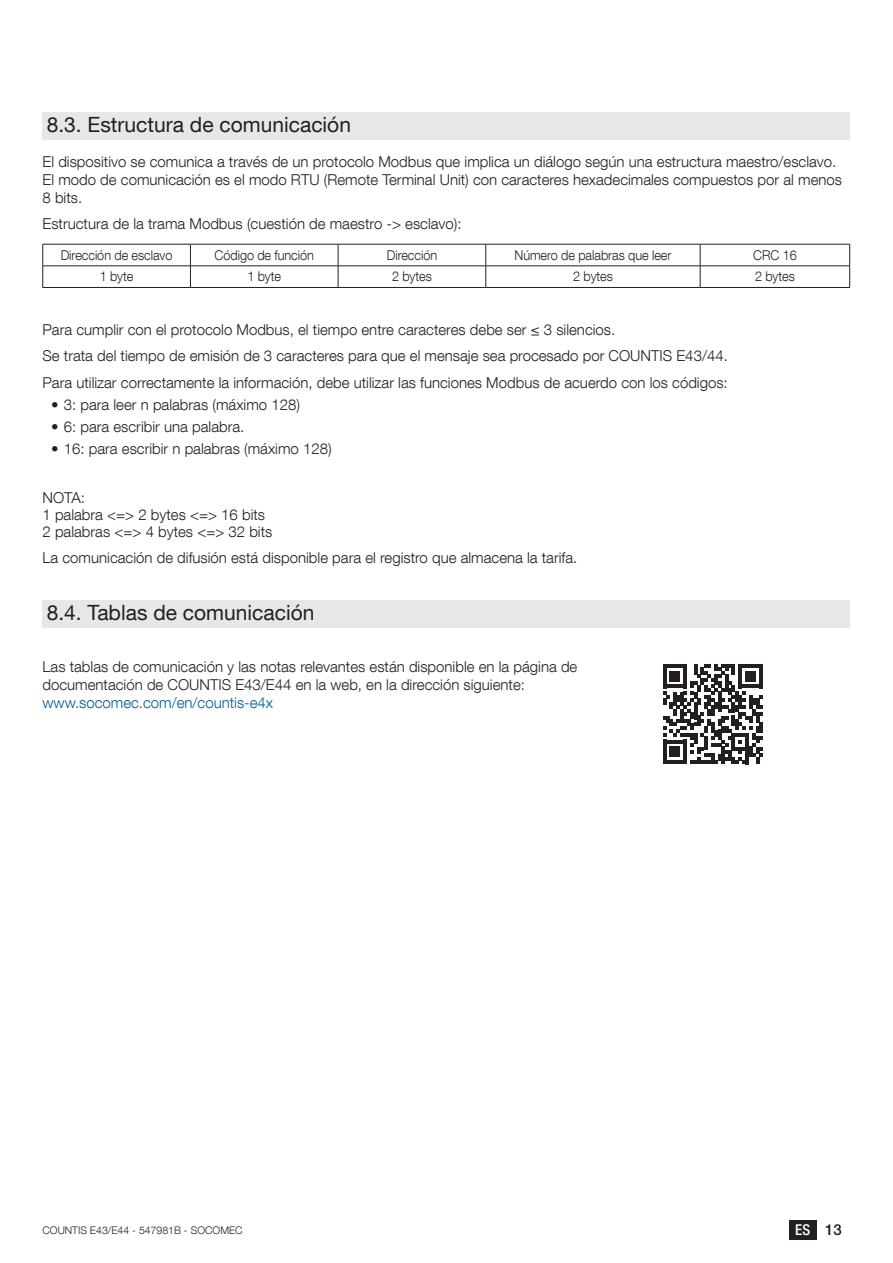
<style>
.page{position:relative;width:893px;height:1263px;background:#fff}
.page>*{position:absolute;margin:0;border:0;box-sizing:border-box;transform-origin:0 0}
.t1{font:21px "Helvetica Neue LT Com";color:#231f20}
.t2{font:300 15px/18px "Helvetica Neue LT Com";color:#231f20}
.t3{font:300 15px "Helvetica Neue LT Com";color:#015d96}
.t4{font:500 condensed 15px "Helvetica Neue LT Com";color:#fff}
.t5{font:300 13.5px "Helvetica Neue LT Com";letter-spacing:-.005em;color:#231f20;scale:.94 1}
.t6{font:300 10.5px "Helvetica Neue LT Com";color:#231f20}
.s1{font-stretch:normal;color:#231f20}
</style>
<div class="page">
<div style="left:789px;top:1220px;width:27px;height:19px;background:#231f20"></div>
<div style="left:43px;top:113px;width:807px;height:27px;background:#e6e7e9"></div>
<div style="left:43px;top:601px;width:807px;height:27px;background:#e6e7e9"></div>
<hr style="left:43px;top:244px;width:147px;height:1px;background:#231f20">
<hr style="left:190px;top:244px;width:148px;height:1px;background:#231f20">
<hr style="left:338px;top:244px;width:148px;height:1px;background:#231f20">
<hr style="left:486px;top:244px;width:214px;height:1px;background:#231f20">
<hr style="left:700px;top:244px;width:150px;height:1px;background:#231f20">
<hr style="left:43px;top:266px;width:147px;height:1px;background:#231f20">
<svg style="left:42px;top:244px;width:1px;height:43px"></svg>
<hr style="left:190px;top:266px;width:148px;height:1px;background:#231f20">
<svg style="left:190px;top:244px;width:1px;height:43px"></svg>
<hr style="left:338px;top:266px;width:148px;height:1px;background:#231f20">
<svg style="left:338px;top:244px;width:1px;height:43px"></svg>
<hr style="left:486px;top:266px;width:214px;height:1px;background:#231f20">
<svg style="left:485px;top:244px;width:1px;height:43px"></svg>
<hr style="left:700px;top:266px;width:150px;height:1px;background:#231f20">
<svg style="left:700px;top:244px;width:1px;height:43px"></svg>
<svg style="left:849px;top:244px;width:1px;height:43px"></svg>
<hr style="left:43px;top:287px;width:147px;height:1px;background:#231f20">
<hr style="left:190px;top:287px;width:148px;height:1px;background:#231f20">
<hr style="left:338px;top:287px;width:148px;height:1px;background:#231f20">
<hr style="left:486px;top:287px;width:214px;height:1px;background:#231f20">
<hr style="left:700px;top:287px;width:150px;height:1px;background:#231f20">
<svg style="left:663px;top:664px;width:100px;height:100px"></svg>
<h1 class="t1" style="left:47px;top:111px;width:306px">8.3. Estructura de comunicación</h1>
<p class="t2" style="left:43px;top:152px;width:801px">El dispositivo se comunica a través de un protocolo Modbus que implica un diálogo según una estructura maestro/esclavo.<br>El modo de comunicación es el modo RTU (Remote Terminal Unit) con caracteres hexadecimales compuestos por al menos<br>8 bits.</p>
<p class="t2" style="left:43px;top:215px;width:421px">Estructura de la trama Modbus (cuestión de maestro -&gt; esclavo):</p>
<p class="t5" style="left:61px;top:247px;width:120px">Dirección de esclavo</p>
<p class="t5" style="left:215px;top:247px;width:107px">Código de función</p>
<p class="t5" style="left:387px;top:247px;width:55px">Dirección</p>
<p class="t5" style="left:514px;top:247px;width:169px">Número de palabras que leer</p>
<p class="t5" style="left:753px;top:247px;width:48px">CRC 16</p>
<p class="t5" style="left:100px;top:268px;width:37px">1 byte</p>
<p class="t5" style="left:247px;top:268px;width:37px">1 byte</p>
<p class="t5" style="left:392px;top:268px;width:44px">2 bytes</p>
<p class="t5" style="left:573px;top:268px;width:44px">2 bytes</p>
<p class="t5" style="left:755px;top:268px;width:44px">2 bytes</p>
<p class="t2" style="left:43px;top:316px;width:687px;line-height:26.5px">Para cumplir con el protocolo Modbus, el tiempo entre caracteres debe ser ≤ 3 silencios.<br>Se trata del tiempo de emisión de 3 caracteres para que el mensaje sea procesado por COUNTIS E43/44.<br>Para utilizar correctamente la información, debe utilizar las funciones Modbus de acuerdo con los códigos:</p>
<p class="t2" style="left:51px;top:395px;width:250px">• 3: para leer n palabras (máximo 128)</p>
<p class="t2" style="left:51px;top:418px;width:195px">• 6: para escribir una palabra.</p>
<p class="t2" style="left:51px;top:440px;width:282px">• 16: para escribir n palabras (máximo 128)</p>
<p class="t2" style="left:43px;top:488px;width:231px;line-height:17.1px">NOTA:<br>1 palabra &lt;=&gt; 2 bytes &lt;=&gt; 16 bits<br>2 palabras &lt;=&gt; 4 bytes &lt;=&gt; 32 bits</p>
<p class="t2" style="left:43px;top:549px;width:536px">La comunicación de difusión está disponible para el registro que almacena la tarifa.</p>
<h1 class="t1" style="left:47px;top:599px;width:269px">8.4. Tablas de comunicación</h1>
<p class="t2" style="left:43px;top:657px;width:536px">Las tablas de comunicación y las notas relevantes están disponible en la página de documentación de COUNTIS E43/E44 en la web, en la dirección siguiente:</p>
<p class="t3" style="left:43px;top:693px;width:232px">www.socomec.com/en/countis-e4x</p>
<p class="t6" style="left:43px;top:1223px;width:202px">COUNTIS E43/E44 - 547981B - SOCOMEC</p>
<p class="t4" style="left:795px;top:1221px;width:48px">ES <span class="s1">13</span></p>
</div>
